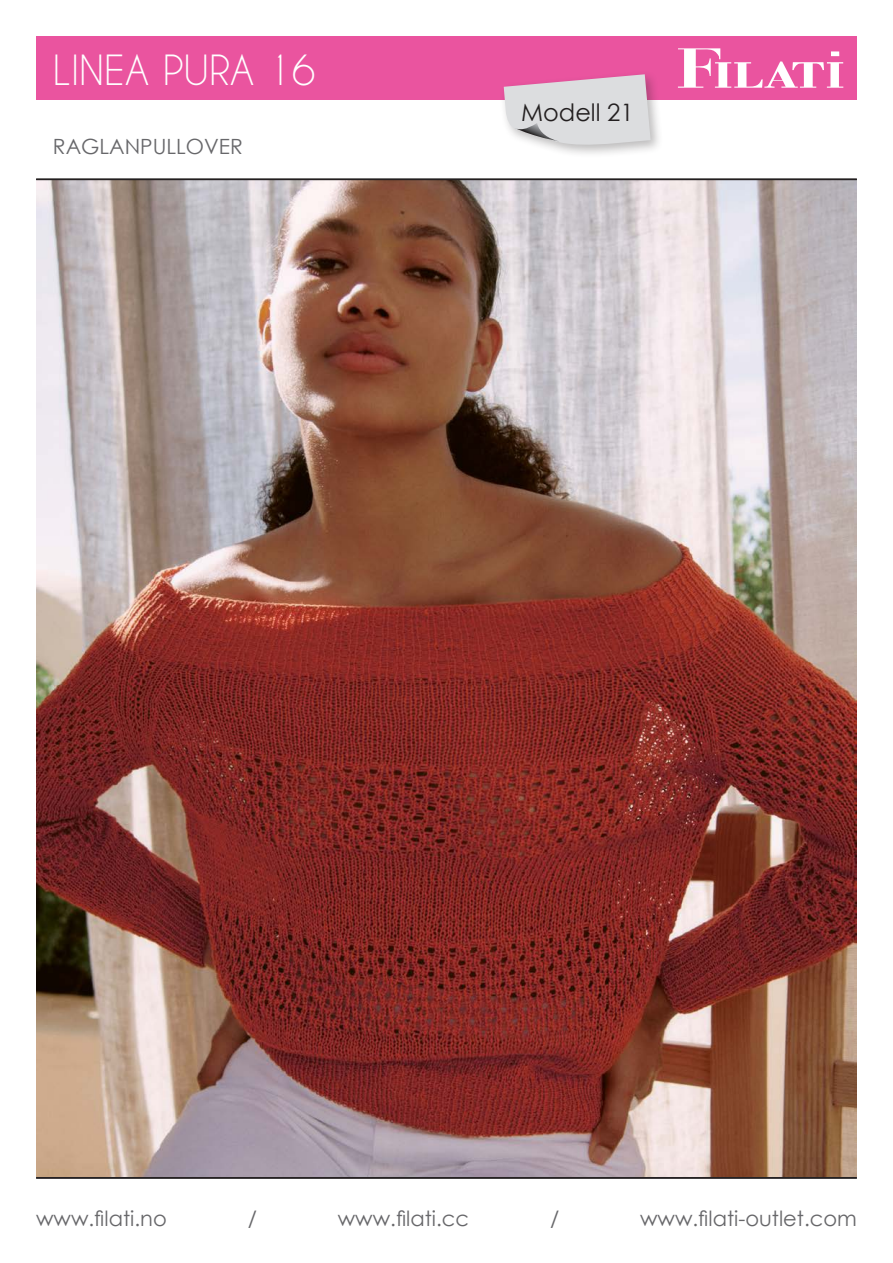
<style>
.page{position:relative;width:893px;height:1263px;background:#fff}
.page>*{position:absolute;margin:0;border:0;box-sizing:border-box;transform-origin:0 0}
.t1{font:39px "Caviar Dreams";color:#fff}
.t2{font:24px "Century Gothic";color:#231f20}
.t3{font:21px "Century Gothic";color:#67676a}
</style>
<div class="page">
<img style="left:36px;top:180px;width:821px;height:997px">
<hr style="left:36px;top:1177px;width:821px;height:1px;background:#231f20">
<hr style="left:36px;top:179px;width:821px;height:1px;background:#231f20">
<div style="left:36px;top:36px;width:821px;height:64px;background:#ea549f"></div>
<svg style="left:678px;top:48px;width:165px;height:40px"></svg>
<div style="left:499px;top:70px;width:165px;height:88px;background:#231f20;opacity:.3"></div>
<svg style="left:504px;top:74px;width:147px;height:76px;background:#dcced7"></svg>
<p class="t1" style="left:53px;top:47px;width:264px">LINEA PURA 16</p>
<p class="t3" style="left:53px;top:131px;width:191px">RAGLANPULLOVER</p>
<p class="t2" style="left:521px;top:96px;width:114px">Modell 21</p>
<p class="t3" style="left:36px;top:1204px;width:132px">www.filati.no</p>
<p class="t3" style="left:248px;top:1204px;width:11px">/</p>
<p class="t3" style="left:338px;top:1204px;width:133px">www.filati.cc</p>
<p class="t3" style="left:550px;top:1204px;width:11px">/</p>
<p class="t3" style="left:640px;top:1204px;width:218px">www.filati-outlet.com</p>
</div>
